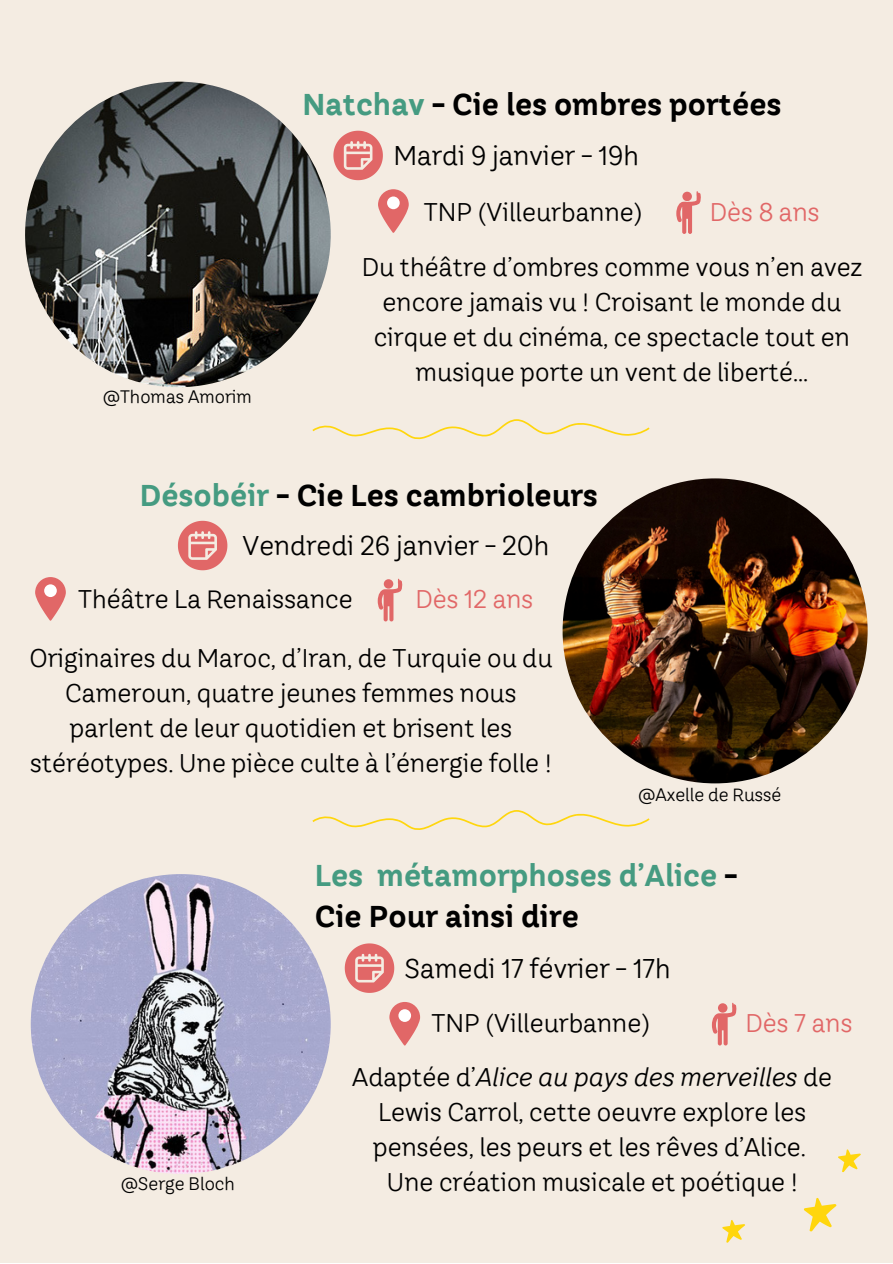
<style>
.page{position:relative;width:893px;height:1264px;background:#fff}
.page>*{position:absolute;margin:0;border:0;box-sizing:border-box;transform-origin:0 0}
.t1{font:700 30px "TT Hazelnuts";color:#000}
.t2{font:700 30px "TT Hazelnuts";color:#459b81}
.t3{font:27px "TT Hazelnuts";color:#000}
.t4{font:25.5px/34.8px "TT Hazelnuts";color:#000;text-align:center}
.t5{font:25.5px "TT Hazelnuts";color:#e16767}
.t6{font:18px "TT Hazelnuts";color:#000}
.s1{color:#459b81}
.s2{color:#000}
.s3{font-style:italic}
</style>
<div class="page">
<div style="left:0;top:0;width:892px;height:1262px;background:#f4ece2"></div>
<svg style="left:676px;top:191px;width:25px;height:43px"></svg>
<svg style="left:378px;top:189px;width:30px;height:44px"></svg>
<div style="left:387px;top:196px;width:12px;height:13px;background:#fff;border-radius:50%"></div>
<img style="left:25px;top:82px;width:306px;height:305px;border-radius:50%">
<svg style="left:377px;top:578px;width:25px;height:43px"></svg>
<svg style="left:35px;top:577px;width:31px;height:44px"></svg>
<div style="left:44px;top:584px;width:13px;height:13px;background:#fff;border-radius:50%"></div>
<img style="left:562px;top:478px;width:305px;height:305px;border-radius:50%">
<svg style="left:333px;top:131px;width:50px;height:49px"></svg>
<svg style="left:178px;top:521px;width:49px;height:49px"></svg>
<svg style="left:711px;top:1002px;width:25px;height:43px"></svg>
<svg style="left:389px;top:1002px;width:31px;height:43px"></svg>
<div style="left:398px;top:1009px;width:13px;height:12px;background:#fff;border-radius:50%"></div>
<img style="left:31px;top:874px;width:300px;height:299px;border-radius:50%">
<svg style="left:345px;top:943px;width:49px;height:49px"></svg>
<svg style="left:722px;top:1220px;width:23px;height:23px"></svg>
<svg style="left:803px;top:1198px;width:34px;height:34px"></svg>
<svg style="left:838px;top:1149px;width:23px;height:23px"></svg>
<svg style="left:312px;top:419px;width:337px;height:20px"></svg>
<svg style="left:312px;top:810px;width:337px;height:20px"></svg>
<p class="t1" style="left:302px;top:86px;width:480px"><span class="s1">Natchav</span> - Cie les ombres portées</p>
<p class="t6" style="left:103px;top:385px;width:151px">@Thomas Amorim</p>
<p class="t3" style="left:393px;top:139px;width:247px">Mardi 9 janvier - 19h</p>
<p class="t4" style="left:424px;top:194px;width:220px">TNP (Villeurbanne)</p>
<p class="t5" style="left:709px;top:196px;width:111px">Dès 8 ans</p>
<p class="t4" style="left:361px;top:249px;width:502px">Du théâtre d’ombres comme vous n’en avez encore jamais vu ! Croisant le monde du cirque et du cinéma, ce spectacle tout en musique porte un vent de liberté...</p>
<p class="t1" style="left:140px;top:476px;width:459px"><span class="s1">Désobéir</span> - Cie Les cambrioleurs</p>
<p class="t3" style="left:242px;top:529px;width:308px">Vendredi 26 janvier - 20h</p>
<p class="t4" style="left:78px;top:581px;width:276px">Théâtre La Renaissance</p>
<p class="t5" style="left:415px;top:583px;width:120px">Dès 12 ans</p>
<p class="t4" style="left:29px;top:640px;width:524px">Originaires du Maroc, d’Iran, de Turquie ou du Cameroun, quatre jeunes femmes nous parlent de leur quotidien et brisent les stéréotypes. Une pièce culte à l’énergie folle !</p>
<p class="t6" style="left:638px;top:783px;width:145px">@Axelle de Russé</p>
<p class="t6" style="left:121px;top:1172px;width:116px">@Serge Bloch</p>
<p class="t2" style="left:315px;top:856px;width:424px">Les métamorphoses d’Alice <span class="s2">-</span></p>
<p class="t1" style="left:315px;top:898px;width:266px">Cie Pour ainsi dire</p>
<p class="t3" style="left:405px;top:951px;width:267px">Samedi 17 février - 17h</p>
<p class="t4" style="left:431px;top:1005px;width:220px">TNP (Villeurbanne)</p>
<p class="t5" style="left:745px;top:1007px;width:109px">Dès 7 ans</p>
<p class="t4" style="left:352px;top:1059px;width:481px">Adaptée d’<span class="s3">Alice au pays des merveilles</span> de<br>Lewis Carrol, cette oeuvre explore les pensées, les peurs et les rêves d’Alice.</p>
<p class="t4" style="left:386px;top:1164px;width:413px">Une création musicale et poétique !</p>
</div>
